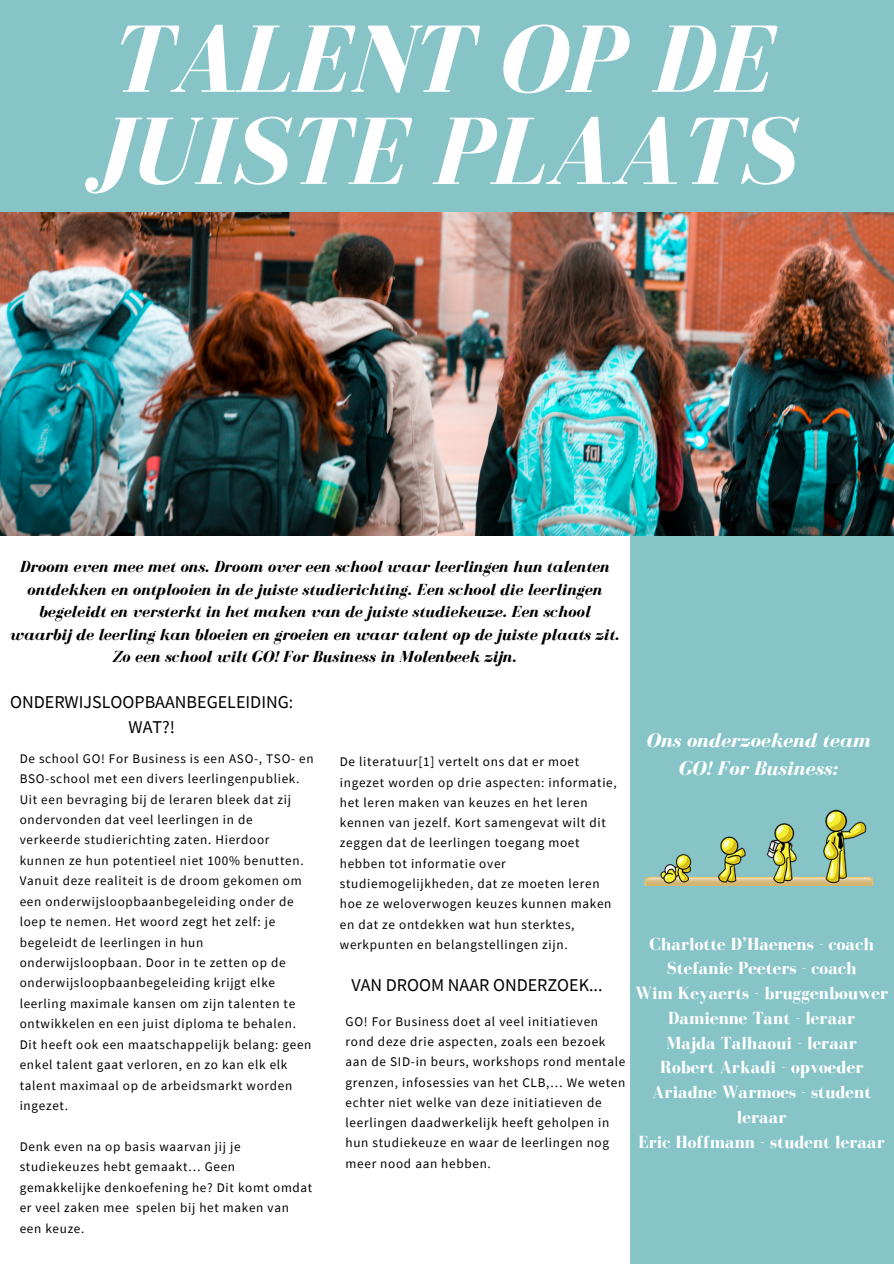
<style>
.page{position:relative;width:894px;height:1264px;background:#fff}
.page>*{position:absolute;margin:0;border:0;box-sizing:border-box;transform-origin:0 0}
.t1{font:italic 700 98.4px/92.1px "Bodoni FLF";color:#fff}
.t2{font:italic 700 20.4px/28.5px "Bodoni FLF";color:#fff;text-align:center}
.t3{font:700 18px/24.8px "Bodoni FLF";color:#fff;text-align:center}
.t4{font:18px/24.8px "Source Sans Pro";color:#000;text-align:center}
.t5{font:italic 700 16.5px/22.5px "Bodoni FLF";color:#000;text-align:center}
.t6{font:13.2px/20.4px "Source Sans Pro";letter-spacing:.055em;color:#000}
</style>
<div class="page">
<div style="left:630px;top:535px;width:263px;height:728px;background:#87c4c8"></div>
<img style="left:0;top:211px;width:893px;height:324px">
<div style="left:0;top:0;width:893px;height:211px;background:#87c4c8"></div>
<img style="left:644px;top:809px;width:228px;height:76px">
<h1 class="t1" style="left:87px;top:13px;width:707px">TALENT OP DE<br>JUISTE PLAATS</h1>
<p class="t5" style="left:9px;top:555px;width:611px">Droom even mee met ons. Droom over een school waar leerlingen hun talenten ontdekken en ontplooien in de juiste studierichting. Een school die leerlingen begeleidt en versterkt in het maken van de juiste studiekeuze. Een school waarbij de leerling kan bloeien en groeien en waar talent op de juiste plaats zit.<br>Zo een school wilt GO! For Business in Molenbeek zijn.</p>
<h3 class="t4" style="left:10px;top:689px;width:285px">ONDERWIJSLOOPBAANBEGELEIDING:<br>WAT?!</h3>
<p class="t6" style="left:20px;top:747px;width:295px">De school GO! For Business is een ASO-, TSO- en BSO-school met een divers leerlingenpubliek.<br>Uit een bevraging bij de leraren bleek dat zij ondervonden dat veel leerlingen in de verkeerde studierichting zaten. Hierdoor kunnen ze hun potentieel niet 100% benutten.<br>Vanuit deze realiteit is de droom gekomen om een onderwijsloopbaanbegeleiding onder de loep te nemen. Het woord zegt het zelf: je begeleidt de leerlingen in hun onderwijsloopbaan. Door in te zetten op de onderwijsloopbaanbegeleiding krijgt elke leerling maximale kansen om zijn talenten te ontwikkelen en een juist diploma te behalen.<br>Dit heeft ook een maatschappelijk belang: geen enkel talent gaat verloren, en zo kan elk elk talent maximaal op de arbeidsmarkt worden ingezet.</p>
<p class="t6" style="left:20px;top:1135px;width:294px">Denk even na op basis waarvan jij je studiekeuzes hebt gemaakt… Geen gemakkelijke denkoefening he? Dit komt omdat er veel zaken mee spelen bij het maken van een keuze.</p>
<p class="t6" style="left:340px;top:751px;width:278px">De literatuur[1] vertelt ons dat er moet ingezet worden op drie aspecten: informatie, het leren maken van keuzes en het leren kennen van jezelf. Kort samengevat wilt dit zeggen dat de leerlingen toegang moet hebben tot informatie over studiemogelijkheden, dat ze moeten leren hoe ze weloverwogen keuzes kunnen maken en dat ze ontdekken wat hun sterktes, werkpunten en belangstellingen zijn.</p>
<h3 class="t4" style="left:351px;top:972px;width:252px">VAN DROOM NAAR ONDERZOEK...</h3>
<p class="t6" style="left:345px;top:1010px;width:281px">GO! For Business doet al veel initiatieven rond deze drie aspecten, zoals een bezoek aan de SID-in beurs, workshops rond mentale grenzen, infosessies van het CLB,… We weten echter niet welke van deze initiatieven de leerlingen daadwerkelijk heeft geholpen in hun studiekeuze en waar de leerlingen nog meer nood aan hebben.</p>
<h2 class="t2" style="left:646px;top:725px;width:226px">Ons onderzoekend team<br>GO! For Business:</h2>
<h3 class="t3" style="left:635px;top:931px;width:254px">Charlotte D’Haenens - coach<br>Stefanie Peeters - coach<br>Wim Keyaerts - bruggenbouwer<br>Damienne Tant - leraar<br>Majda Talhaoui - leraar<br>Robert Arkadi - opvoeder<br>Ariadne Warmoes - student leraar<br>Eric Hoffmann - student leraar</h3>
</div>
